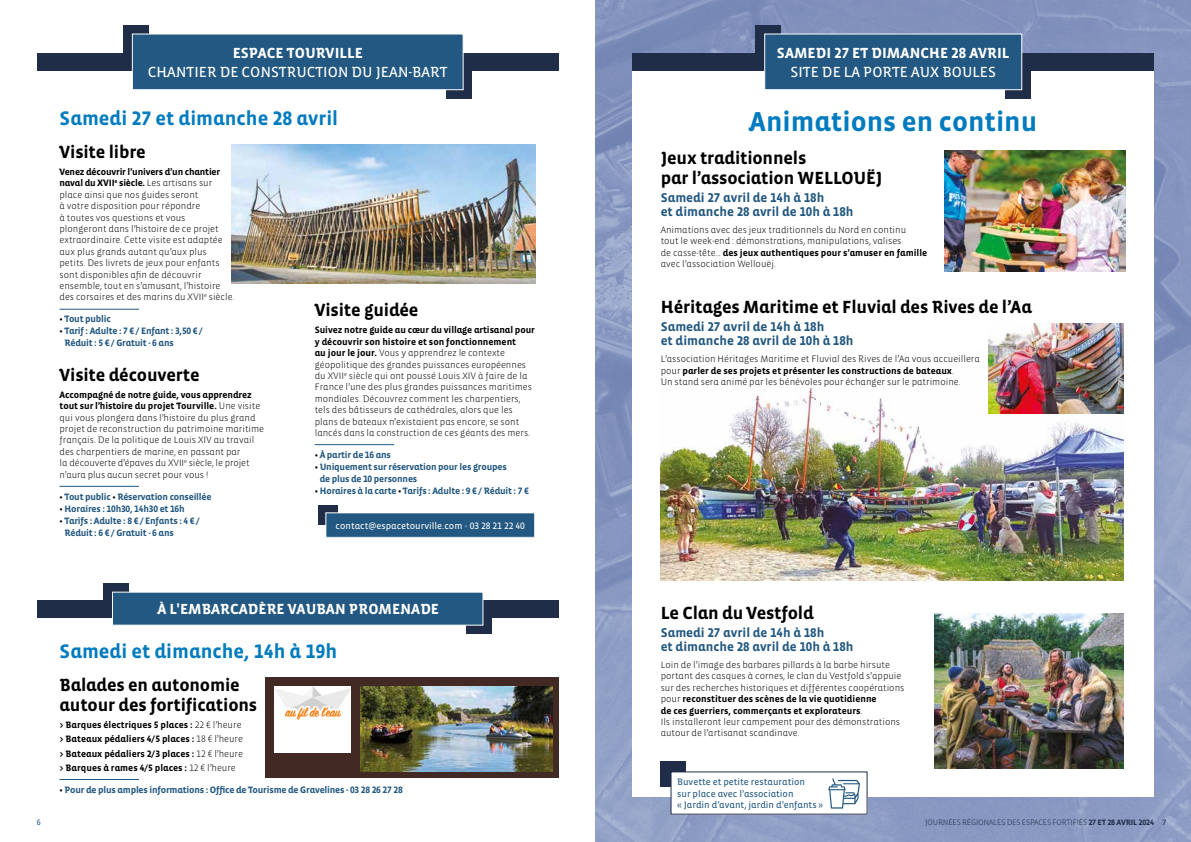
<style>
.page{position:relative;width:1191px;height:842px;background:#fff}
.page>*{position:absolute;margin:0;border:0;box-sizing:border-box;transform-origin:0 0}
.t1{font:700 28px "Vista Sans Alt";color:#007bbe}
.t2{font:700 20px "Vista Sans Alt";color:#007bbe}
.t3{font:700 18px/20px "Vista Sans Alt";letter-spacing:-.01em;color:#000}
.t4{font:700 15px "Vista Sans Alt";color:#fff}
.t5{font:15px "Vista Sans Alt Reg";color:#fff}
.t6{font:700 13px/14px "Vista Sans Alt";color:#225881}
.t7{font:300 9.5px/11.4px "Vista Sans Alt";color:#000}
.t8{font:700 9.5px/12px "Vista Sans Alt";letter-spacing:-.02em;color:#225881}
.t9{font:700 9.5px/14.2px "Vista Sans Alt";color:#000}
.t10{font:9.5px/11.4px "Vista Sans Alt Reg";color:#225881}
.t11{font:9.5px "Vista Sans Alt Reg";color:#fff}
.t12{font:300 8px "Vista Sans Alt";letter-spacing:-.02em;color:#202d49}
.t13{font:8px "Vista Sans Alt Reg";color:#225881}
.s1{font-weight:700}
.s2{color:#000}
.s3{color:#829ac2}
.s4{font-weight:300}
.s5{font-family:"Vista Sans Alt Reg";font-weight:400}
</style>
<div class="page">
<div style="left:265px;top:677px;width:293px;height:101px;background:#432924"></div>
<img style="left:595px;top:0;width:596px;height:842px">
<div style="left:632px;top:53px;width:522px;height:744px;background:#fff"></div>
<div style="left:37px;top:54px;width:521px;height:17px;background:#202d49"></div>
<div style="left:632px;top:53px;width:522px;height:17px;background:#202d49"></div>
<div style="left:123px;top:25px;width:26px;height:39px;background:#202d49"></div>
<div style="left:755px;top:25px;width:26px;height:28px;background:#202d49"></div>
<div style="left:446px;top:59px;width:26px;height:40px;background:#202d49"></div>
<div style="left:1005px;top:62px;width:25px;height:37px;background:#202d49"></div>
<div style="left:132px;top:34px;width:331px;height:56px;background:#225881;border:1px solid #fff"></div>
<div style="left:764px;top:34px;width:258px;height:56px;background:#225881;border:1px solid #fff"></div>
<hr style="left:60px;top:309px;width:79px;height:1px;background:#225881">
<hr style="left:60px;top:486px;width:79px;height:1px;background:#225881">
<hr style="left:315px;top:444px;width:79px;height:1px;background:#225881">
<hr style="left:60px;top:779px;width:79px;height:1px;background:#225881">
<img style="left:660px;top:387px;width:463px;height:193px">
<img style="left:934px;top:613px;width:189px;height:155px">
<img style="left:944px;top:151px;width:181px;height:121px">
<img style="left:988px;top:323px;width:135px;height:90px">
<div style="left:660px;top:762px;width:26px;height:25px;background:#202d49"></div>
<div style="left:671px;top:772px;width:196px;height:42px;background:#fff"></div>
<svg style="left:828px;top:778px;width:32px;height:30px"></svg>
<div style="left:37px;top:600px;width:521px;height:17px;background:#202d49"></div>
<div style="left:103px;top:583px;width:26px;height:26px;background:#202d49"></div>
<div style="left:466px;top:609px;width:26px;height:25px;background:#202d49"></div>
<div style="left:112px;top:592px;width:371px;height:34px;background:#225881;border:1px solid #fff"></div>
<img style="left:360px;top:686px;width:193px;height:85px">
<img style="left:274px;top:686px;width:76px;height:66px">
<img style="left:231px;top:145px;width:305px;height:138px">
<div style="left:318px;top:505px;width:20px;height:20px;background:#202d49"></div>
<div style="left:326px;top:513px;width:208px;height:24px;background:#225881"></div>
<div style="left:325px;top:512px;width:210px;height:26px;border:1px solid #fff"></div>
<h3 class="t4" style="left:233px;top:45px;width:132px">ESPACE TOURVILLE</h3>
<h3 class="t5" style="left:148px;top:64px;width:301px">CHANTIER DE CONSTRUCTION DU JEAN-BART</h3>
<h2 class="t2" style="left:60px;top:109px;width:280px">Samedi 27 et dimanche 28 avril</h2>
<h3 class="t3" style="left:60px;top:142px;width:88px">Visite libre</h3>
<p class="t7" style="left:60px;top:166px;width:176px"><span class="s1">Venez découvrir l’univers d’un chantier naval du XVII</span><sup>e</sup> <span class="s1">siècle.</span> Les artisans sur place ainsi que nos guides seront<br>à votre disposition pour répondre<br>à toutes vos questions et vous plongeront dans l’histoire de ce projet extraordinaire. Cette visite est adaptée aux plus grands autant qu’aux plus petits. Des livrets de jeux pour enfants sont disponibles afin de découvrir ensemble, tout en s’amusant, l’histoire des corsaires et des marins du XVII<sup>e</sup> siècle.</p>
<p class="t8" style="left:60px;top:313px;width:53px"><span class="s2">•</span> Tout public</p>
<p class="t8" style="left:64px;top:325px;width:140px;text-indent:-5px"><span class="s2">•</span> Tarif : Adulte : 7 € / Enfant : 3,50 € /<br>Réduit : 5 € / Gratuit - 6 ans</p>
<h3 class="t3" style="left:60px;top:365px;width:142px">Visite découverte</h3>
<p class="t7" style="left:60px;top:389px;width:206px"><span class="s1">Accompagné de notre guide, vous apprendrez tout sur l’histoire du projet Tourville.</span> Une visite qui vous plongera dans l’histoire du plus grand projet de reconstruction du patrimoine maritime français. De la politique de Louis XIV au travail des charpentiers de marine, en passant par<br>la découverte d’épaves du XVII<sup>e</sup> siècle, le projet n’aura plus aucun secret pour vous !</p>
<p class="t8" style="left:60px;top:491px;width:153px"><span class="s2">•</span> Tout public <span class="s2">•</span> Réservation conseillée</p>
<p class="t8" style="left:60px;top:503px;width:127px"><span class="s2">•</span> Horaires : 10h30, 14h30 et 16h</p>
<p class="t8" style="left:64px;top:515px;width:137px;text-indent:-5px"><span class="s2">•</span> Tarifs : Adulte : 8 € / Enfants : 4 € /<br>Réduit : 6 € / Gratuit - 6 ans</p>
<h3 class="t3" style="left:315px;top:301px;width:105px">Visite guidée</h3>
<p class="t7" style="left:315px;top:325px;width:222px"><span class="s1">Suivez notre guide au cœur du village artisanal pour y découvrir son histoire et son fonctionnement<br>au jour le jour.</span> Vous y apprendrez le contexte géopolitique des grandes puissances européennes du XVII<sup>e</sup> siècle qui ont poussé Louis XIV à faire de la France l’une des plus grandes puissances maritimes mondiales. Découvrez comment les charpentiers, tels des bâtisseurs de cathédrales, alors que les plans de bateaux n’existaient pas encore, se sont lancés dans la construction de ces géants des mers.</p>
<p class="t8" style="left:315px;top:449px;width:78px"><span class="s2">•</span> À partir de 16 ans</p>
<p class="t8" style="left:320px;top:461px;width:189px;text-indent:-5px"><span class="s2">•</span> Uniquement sur réservation pour les groupes de plus de 10 personnes</p>
<p class="t8" style="left:315px;top:485px;width:215px"><span class="s2">•</span> Horaires à la carte <span class="s2">•</span> Tarifs : Adulte : 9 € / Réduit : 7 €</p>
<p class="t11" style="left:335px;top:521px;width:191px">contact@espacetourville.com <span class="s3">•</span> 03 28 21 22 40</p>
<p class="t13" style="left:37px;top:818px;width:5px">6</p>
<h3 class="t4" style="left:157px;top:601px;width:283px">À L'EMBARCADÈRE VAUBAN PROMENADE</h3>
<h2 class="t2" style="left:60px;top:641px;width:279px">Samedi et dimanche, 14h à 19h</h2>
<h3 class="t3" style="left:60px;top:675px;width:199px">Balades en autonomie autour des fortifications</h3>
<p class="t9" style="left:60px;top:718px;width:185px">&gt; Barques électriques 5 places : <span class="s4">22 € l’heure </span>&gt; Bateaux pédaliers 4/5 places : <span class="s4">18 € l’heure </span>&gt; Bateaux pédaliers 2/3 places : <span class="s4">12 € l’heure </span>&gt; Barques à rames 4/5 places : <span class="s4">12 € l’heure</span></p>
<p class="t8" style="left:60px;top:784px;width:345px"><span class="s2">•</span> Pour de plus amples informations : Office de Tourisme de Gravelines - 03 28 26 27 28</p>
<h3 class="t4" style="left:777px;top:45px;width:234px">SAMEDI 27 ET DIMANCHE 28 AVRIL</h3>
<h3 class="t5" style="left:790px;top:64px;width:207px">SITE DE LA PORTE AUX BOULES</h3>
<h1 class="t1" style="left:749px;top:108px;width:289px">Animations en continu</h1>
<h3 class="t3" style="left:660px;top:148px;width:223px">Jeux traditionnels<br>par l’association WELLOUËJ</h3>
<h3 class="t6" style="left:660px;top:191px;width:194px">Samedi 27 avril de 14h à 18h<br>et dimanche 28 avril de 10h à 18h</h3>
<p class="t7" style="left:660px;top:224px;width:268px">Animations avec des jeux traditionnels du Nord en continu<br>tout le week-end : démonstrations, manipulations, valises<br>de casse-tête… <span class="s1">des jeux authentiques pour s’amuser en famille </span>avec l’association Wellouëj.</p>
<h3 class="t3" style="left:660px;top:297px;width:373px">Héritages Maritime et Fluvial des Rives de l’Aa</h3>
<h3 class="t6" style="left:660px;top:320px;width:194px">Samedi 27 avril de 14h à 18h<br>et dimanche 28 avril de 10h à 18h</h3>
<p class="t7" style="left:660px;top:353px;width:321px">L’association Héritages Maritime et Fluvial des Rives de l’Aa vous accueillera pour <span class="s1">parler de ses projets et présenter les constructions de bateaux</span>.<br>Un stand sera animé par les bénévoles pour échanger sur le patrimoine.</p>
<h3 class="t3" style="left:660px;top:603px;width:154px">Le Clan du Vestfold</h3>
<h3 class="t6" style="left:660px;top:626px;width:194px">Samedi 27 avril de 14h à 18h<br>et dimanche 28 avril de 10h à 18h</h3>
<p class="t7" style="left:660px;top:659px;width:245px">Loin de l’image des barbares pillards à la barbe hirsute portant des casques à cornes, le clan du Vestfold s’appuie sur des recherches historiques et différentes coopérations pour <span class="s1">reconstituer des scènes de la vie quotidienne<br>de ces guerriers, commerçants et explorateurs</span>.<br>Ils installeront leur campement pour des démonstrations autour de l’artisanat scandinave.</p>
<p class="t10" style="left:677px;top:776px;width:147px">Buvette et petite restauration<br>sur place avec l’association<br>« Jardin d’avant, jardin d’enfants »</p>
<p class="t12" style="left:925px;top:818px;width:243px">JOURNÉES RÉGIONALES DES ESPACES FORTIFIÉS <span class="s1">27 ET 28 AVRIL 2024</span> <span class="s5">7</span></p>
</div>
